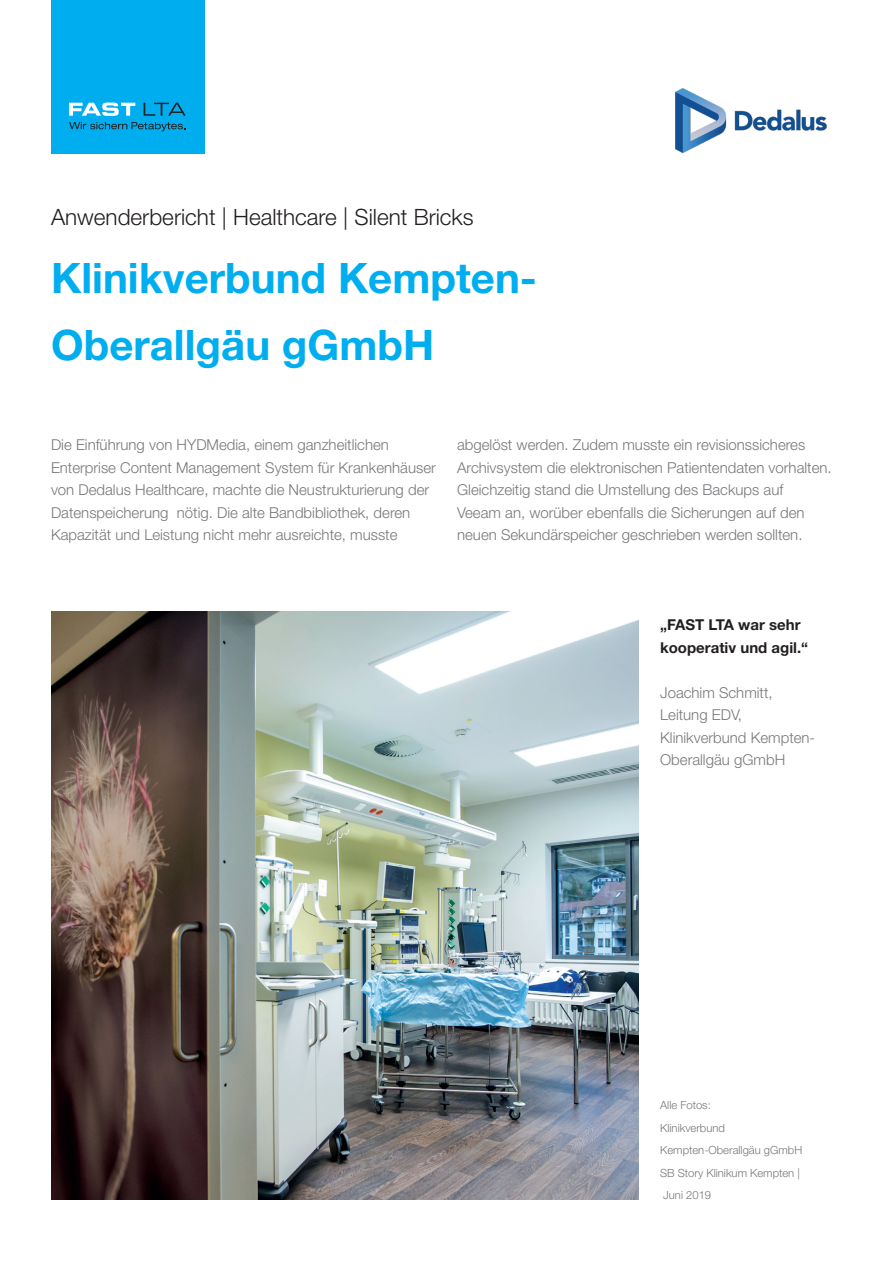
<style>
.page{position:relative;width:893px;height:1263px;background:#fff}
.page>*{position:absolute;margin:0;border:0;box-sizing:border-box;transform-origin:0 0}
.t1{font:700 42px/67.5px "Helvetica Neue LT Pro";color:#00aeef}
.t2{font:300 22.5px "Helvetica Neue LT Pro";color:#231f20}
.t3{font:300 15px/22.5px "Helvetica Neue LT Pro";color:#76787b}
.t4{font:700 15px/22.5px "Helvetica Neue LT Pro";color:#231f20}
.t5{font:300 11.25px/22.5px "Helvetica Neue LT Pro";color:#76787b}
</style>
<div class="page">
<img style="left:675px;top:88px;width:152px;height:65px">
<img style="left:51px;top:611px;width:588px;height:588px">
<div style="left:51px;top:0;width:153px;height:153px;background:#00aeef"></div>
<svg style="left:144px;top:103px;width:42px;height:13px"></svg>
<svg style="left:69px;top:103px;width:66px;height:13px"></svg>
<svg style="left:69px;top:122px;width:117px;height:9px"></svg>
<h2 class="t2" style="left:51px;top:203px;width:424px">Anwenderbericht | Healthcare | Silent Bricks</h2>
<h1 class="t1" style="left:51px;top:243px;width:487px">Klinikverbund Kempten-<br>Oberallgäu gGmbH</h1>
<p class="t3" style="left:51px;top:433px;width:386px">Die Einführung von HYDMedia, einem ganzheitlichen Enterprise Content Management System für Krankenhäuser von Dedalus Healthcare, machte die Neustrukturierung der Datenspeicherung nötig. Die alte Bandbibliothek, deren Kapazität und Leistung nicht mehr ausreichte, musste</p>
<p class="t3" style="left:457px;top:433px;width:376px">abgelöst werden. Zudem musste ein revisionssicheres Archivsystem die elektronischen Patientendaten vorhalten.<br>Gleichzeitig stand die Umstellung des Backups auf<br>Veeam an, worüber ebenfalls die Sicherungen auf den neuen Sekundärspeicher geschrieben werden sollten.</p>
<p class="t4" style="left:660px;top:613px;width:150px">„FAST LTA war sehr kooperativ und agil.“</p>
<p class="t3" style="left:660px;top:681px;width:156px">Joachim Schmitt,<br>Leitung EDV,<br>Klinikverbund Kempten-<br>Oberallgäu gGmbH</p>
<p class="t5" style="left:660px;top:1094px;width:144px">Alle Fotos:<br>Klinikverbund<br>Kempten-Oberallgäu gGmbH<br>SB Story Klinikum Kempten |<br>Juni 2019</p>
</div>
